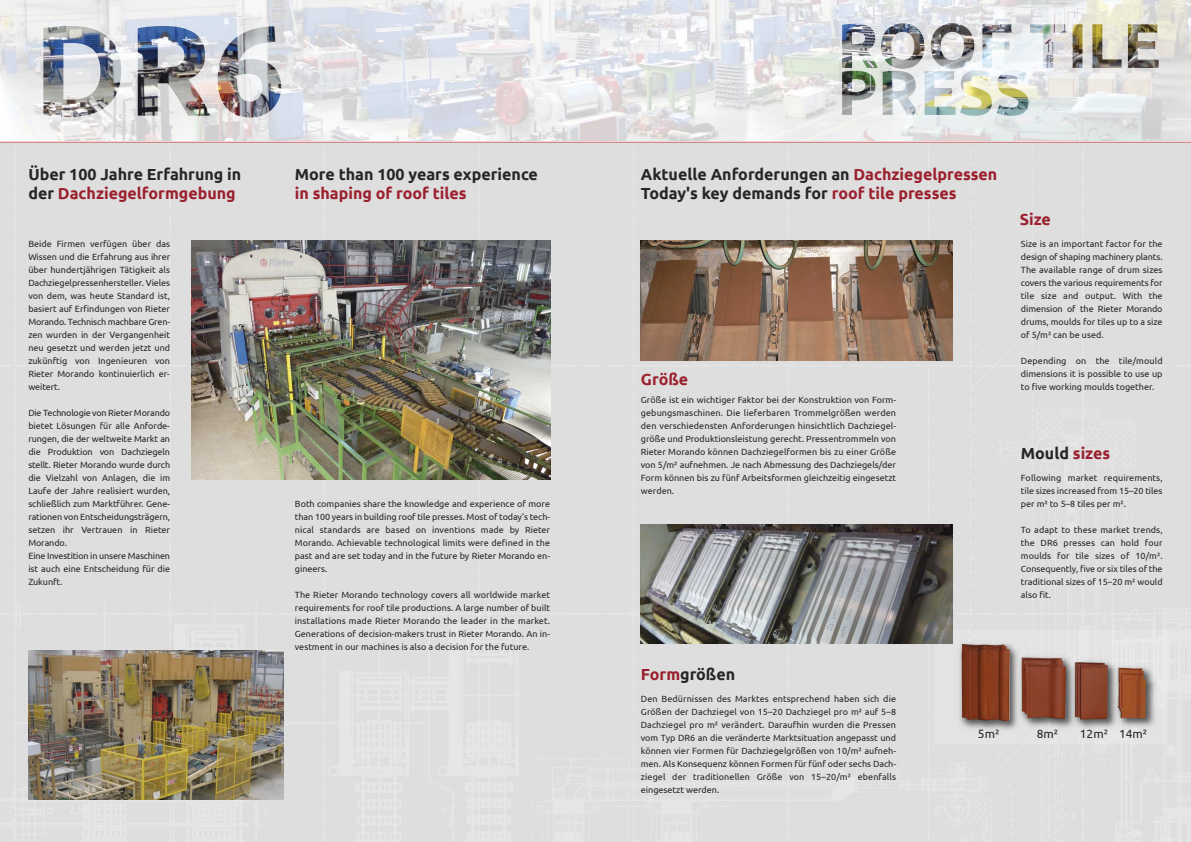
<style>
.page{position:relative;width:1191px;height:842px;background:#fff}
.page>*{position:absolute;margin:0;border:0;box-sizing:border-box;transform-origin:0 0}
.t1{font:700 16px/19px "Ubuntu";color:#272627}
.t2{font:700 16px "Ubuntu";color:#9b202e}
.t3{font:12px "Ubuntu";color:#272627}
.t4{font:9px/13px "Ubuntu";color:#272627;text-align:justify}
.s1{color:#9b202e}
</style>
<div class="page">
<div style="left:0;top:142px;width:1191px;height:700px;background:#dedede"></div>
<img style="left:641px;top:241px;width:311px;height:119px">
<hr style="left:0;top:141px;width:1191px;height:1px;background:#cc262b">
<img style="left:641px;top:524px;width:311px;height:119px">
<img style="left:935px;top:630px;width:233px;height:113px">
<img style="left:961px;top:644px;width:184px;height:77px">
<img style="left:0;top:0;width:1191px;height:141px">
<img style="left:191px;top:241px;width:359px;height:238px">
<img style="left:28px;top:650px;width:255px;height:149px">
<h1 class="t1" style="left:28px;top:164px;width:214px">Über 100 Jahre Erfahrung in der <span class="s1">Dachziegelformgebung</span></h1>
<p class="t4" style="left:28px;top:237px;width:143px">Beide Firmen verfügen über das Wissen und die Erfahrung aus ihrer über hundertjährigen Tätigkeit als Dachziegelpressenhersteller. Vieles von dem, was heute Standard ist, basiert auf Erfindungen von Rieter Morando. Technisch machbare Gren&shy;zen wurden in der Vergangenheit neu gesetzt und werden jetzt und zukünftig von Ingenieuren von Rieter Morando kontinuierlich er&shy;weitert.</p>
<p class="t4" style="left:28px;top:406px;width:143px;text-align:left">Die Technologie von Rieter Morando bietet Lösungen für alle Anforde&shy;rungen, die der weltweite Markt an die Produktion von Dachziegeln stellt. Rieter Morando wurde durch die Vielzahl von Anlagen, die im<br>Laufe der Jahre realisiert wurden, schließlich zum Marktführer. Gene&shy;rationen von Entscheidungsträgern, setzen ihr Vertrauen in Rieter<br>Morando.<br>Eine Investition in unsere Maschinen ist auch eine Entscheidung für die<br>Zukunft.</p>
<h1 class="t1" style="left:295px;top:164px;width:244px">More than 100 years experience</h1>
<h1 class="t2" style="left:295px;top:184px;width:173px">in shaping of roof tiles</h1>
<p class="t4" style="left:295px;top:497px;width:257px">Both companies share the knowledge and experience of more than 100 years in building roof tile presses. Most of today’s tech&shy;nical standards are based on inventions made by Rieter Morando. Achievable technological limits were defined in the past and are set today and in the future by Rieter Morando en&shy;gineers.</p>
<p class="t4" style="left:295px;top:588px;width:257px">The Rieter Morando technology covers all worldwide market requirements for roof tile productions. A large number of built installations made Rieter Morando the leader in the market.<br>Generations of decision-makers trust in Rieter Morando. An in&shy;vestment in our machines is also a decision for the future.</p>
<h1 class="t1" style="left:641px;top:164px;width:358px">Aktuelle Anforderungen an <span class="s1">Dachziegelpressen<br></span>Today's key demands for <span class="s1">roof tile presses</span></h1>
<h1 class="t2" style="left:641px;top:370px;width:49px">Größe</h1>
<p class="t4" style="left:641px;top:393px;width:257px">Größe ist ein wichtiger Faktor bei der Konstruktion von Form&shy;gebungsmaschinen. Die lieferbaren Trommelgrößen werden den verschie densten Anforderungen hinsichtlich Dachziegel&shy;größe und Produktionsleistung gerecht. Pressentrommeln von Rieter Morando können Dachziegelformen bis zu einer Größe von 5/m² aufnehmen. Je nach Abmessung des Dachziegels/der Form können bis zu fünf Arbeitsformen gleichzeitig eingesetzt werden.</p>
<h1 class="t2" style="left:1019px;top:210px;width:33px">Size</h1>
<p class="t4" style="left:1020px;top:237px;width:143px">Size is an important factor for the design of shaping machinery plants.<br>The available range of drum sizes covers the various requirements for tile size and output. With the dimension of the Rieter Morando drums, moulds for tiles up to a size of 5/m² can be used.</p>
<p class="t4" style="left:1020px;top:354px;width:143px">Depending on the tile/mould dimensions it is possible to use up to five working moulds together.</p>
<h1 class="t1" style="left:1020px;top:443px;width:91px">Mould <span class="s1">sizes</span></h1>
<p class="t4" style="left:1020px;top:471px;width:143px">Following market requirements, tile sizes increased from 15–20 tiles per m² to 5–8 tiles per m².</p>
<p class="t4" style="left:1020px;top:523px;width:143px">To adapt to these market trends, the DR6 presses can hold four moulds for tile sizes of 10/m².<br>Consequently, five or six tiles of the traditional sizes of 15–20 m² would also fit.</p>
<h1 class="t1" style="left:641px;top:664px;width:96px"><span class="s1">Form</span>größen</h1>
<p class="t4" style="left:641px;top:692px;width:257px">Den Bedürnissen des Marktes entsprechend haben sich die Größen der Dachziegel von 15–20 Dachziegel pro m² auf 5–8<br>Dachziegel pro m² verändert. Daraufhin wurden die Pressen vom Typ DR6 an die veränderte Marktsituation angepasst und können vier Formen für Dachziegelgrößen von 10/m² aufneh&shy;men. Als Konsequenz können Formen für fünf oder sechs Dach&shy;ziegel der traditionellen Größe von 15–20/m² ebenfalls ein gesetzt werden.</p>
<h2 class="t3" style="left:978px;top:726px;width:23px">5m²</h2>
<h2 class="t3" style="left:1036px;top:726px;width:23px">8m²</h2>
<h2 class="t3" style="left:1079px;top:726px;width:69px">12m² 14m²</h2>
</div>
